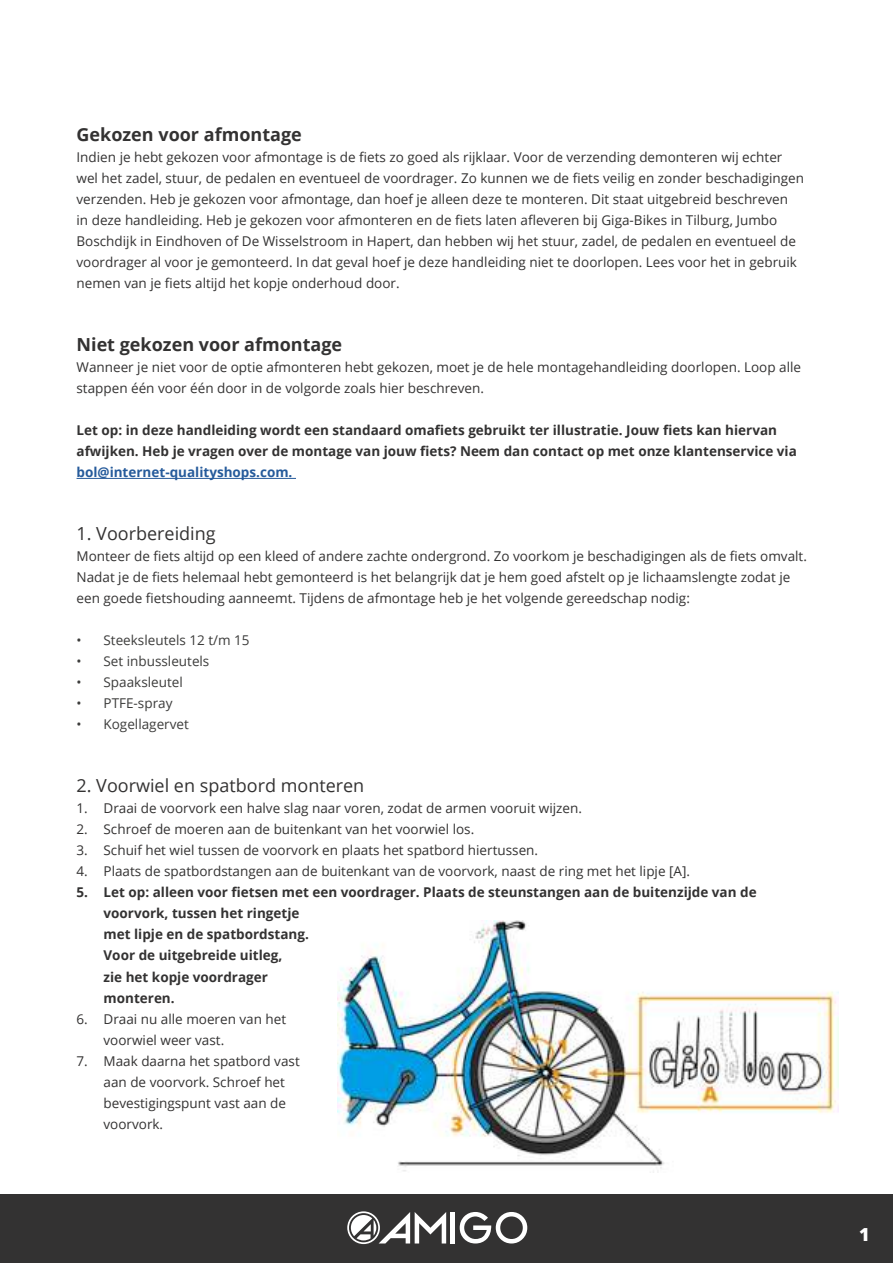
<style>
.page{position:relative;width:893px;height:1263px;background:#fff}
.page>*{position:absolute;margin:0;border:0;box-sizing:border-box;transform-origin:0 0}
.t1{font:700 18px "Open Sans";color:#333232}
.t2{font:18px "Open Sans";color:#333232}
.t3{font:800 18px "Open Sans";color:#fff}
.t4{font:13.5px/21px "Open Sans";color:#333232}
.t5{font:700 13.5px/21px "Open Sans";color:#333232}
.t6{font:13.5px "Open Sans";color:#3c3c3b}
.t7{font:700 13.5px "Open Sans";color:#265b9b}
</style>
<div class="page">
<div style="left:0;top:1194px;width:893px;height:69px;background:#333232"></div>
<hr style="left:451px;top:1212px;width:4px;height:31px;background:#fff">
<svg style="left:460px;top:1212px;width:67px;height:31px"></svg>
<svg style="left:347px;top:1211px;width:99px;height:33px"></svg>
<hr style="left:77px;top:478px;width:219px;height:1px;background:#265b9b">
<img style="left:337px;top:921px;width:502px;height:251px">
<h1 class="t1" style="left:77px;top:122px;width:227px">Gekozen voor afmontage</h1>
<p class="t4" style="left:77px;top:147px;width:729px">Indien je hebt gekozen voor afmontage is de fiets zo goed als rijklaar. Voor de verzending demonteren wij echter wel het zadel, stuur, de pedalen en eventueel de voordrager. Zo kunnen we de fiets veilig en zonder beschadigingen verzenden. Heb je gekozen voor afmontage, dan hoef je alleen deze te monteren. Dit staat uitgebreid beschreven<br>in deze handleiding. Heb je gekozen voor afmonteren en de fiets laten afleveren bij Giga-Bikes in Tilburg, Jumbo Boschdijk in Eindhoven of De Wisselstroom in Hapert, dan hebben wij het stuur, zadel, de pedalen en eventueel de voordrager al voor je gemonteerd. In dat geval hoef je deze handleiding niet te doorlopen. Lees voor het in gebruik nemen van je fiets altijd het kopje onderhoud door.</p>
<h1 class="t1" style="left:77px;top:332px;width:267px">Niet gekozen voor afmontage</h1>
<p class="t4" style="left:77px;top:357px;width:726px">Wanneer je niet voor de optie afmonteren hebt gekozen, moet je de hele montagehandleiding doorlopen. Loop alle stappen één voor één door in de volgorde zoals hier beschreven.</p>
<p class="t5" style="left:77px;top:420px;width:722px">Let op: in deze handleiding wordt een standaard omafiets gebruikt ter illustratie. Jouw fiets kan hiervan afwijken. Heb je vragen over de montage van jouw fiets? Neem dan contact op met onze klantenservice via</p>
<p class="t7" style="left:77px;top:463px;width:217px">bol@internet-qualityshops.com.</p>
<h1 class="t2" style="left:77px;top:527px;width:141px">1. Voorbereiding</h1>
<p class="t4" style="left:77px;top:546px;width:732px">Monteer de fiets altijd op een kleed of andere zachte ondergrond. Zo voorkom je beschadigingen als de fiets omvalt.<br>Nadat je de fiets helemaal hebt gemonteerd is het belangrijk dat je hem goed afstelt op je lichaamslengte zodat je een goede fietshouding aanneemt. Tijdens de afmontage heb je het volgende gereedschap nodig:</p>
<p class="t6" style="left:77px;top:635px;width:175px">• Steeksleutels 12 t/m 15</p>
<p class="t6" style="left:77px;top:656px;width:134px">• Set inbussleutels</p>
<p class="t6" style="left:77px;top:677px;width:108px">• Spaaksleutel</p>
<p class="t6" style="left:77px;top:698px;width:97px">• PTFE-spray</p>
<p class="t6" style="left:77px;top:719px;width:114px">• Kogellagervet</p>
<h1 class="t2" style="left:77px;top:773px;width:289px">2. Voorwiel en spatbord monteren</h1>
<p class="t4" style="left:77px;top:799px;width:507px">1. Draai de voorvork een halve slag naar voren, zodat de armen vooruit wijzen.</p>
<p class="t4" style="left:77px;top:820px;width:399px">2. Schroef de moeren aan de buitenkant van het voorwiel los.</p>
<p class="t4" style="left:77px;top:841px;width:463px">3. Schuif het wiel tussen de voorvork en plaats het spatbord hiertussen.</p>
<p class="t4" style="left:77px;top:862px;width:615px">4. Plaats de spatbordstangen aan de buitenkant van de voorvork, naast de ring met het lipje [A].</p>
<p class="t5" style="left:104px;top:882px;width:655px;text-indent:-27px">5. Let op: alleen voor fietsen met een voordrager. Plaats de steunstangen aan de buitenzijde van de voorvork, tussen het ringetje<br>met lipje en de spatbordstang.<br>Voor de uitgebreide uitleg,<br>zie het kopje voordrager<br>monteren.</p>
<p class="t4" style="left:104px;top:1009px;width:184px;text-indent:-27px">6. Draai nu alle moeren van het voorwiel weer vast.</p>
<p class="t4" style="left:104px;top:1051px;width:198px;text-indent:-27px">7. Maak daarna het spatbord vast aan de voorvork. Schroef het bevestigingspunt vast aan de voorvork.</p>
<h1 class="t3" style="left:859px;top:1224px;width:12px">21</h1>
</div>
